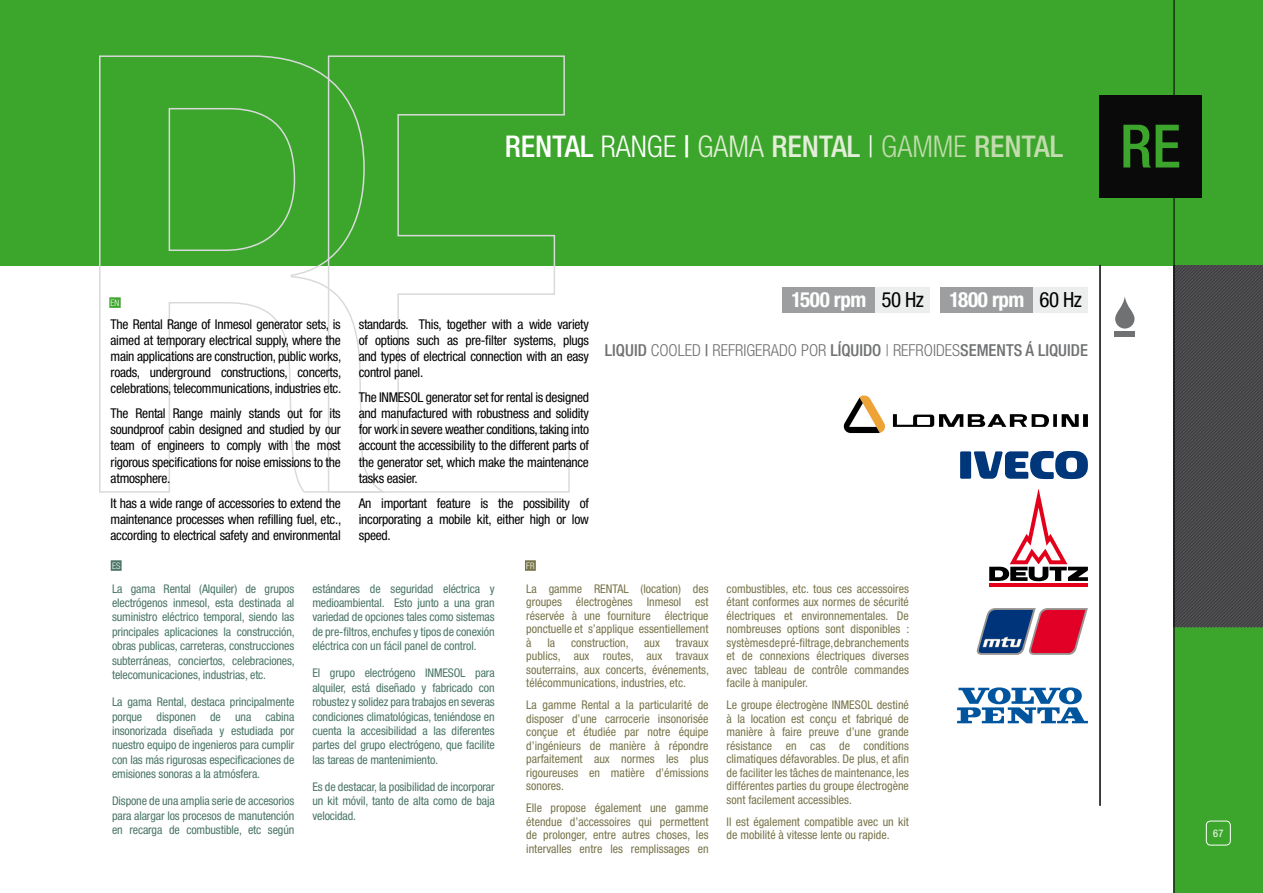
<style>
.page{position:relative;width:1263px;height:893px;background:#fff}
.page>*{position:absolute;margin:0;border:0;box-sizing:border-box;transform-origin:0 0}
.t1{font:500 condensed 30px "Helvetica Neue LT Std";color:#fff}
.t2{font:700 condensed 21px "Helvetica Neue LT Std";letter-spacing:-.025em;color:#fff}
.t3{font:300 condensed 16.5px "Helvetica Neue LT Std";color:#707172}
.t4{font:condensed 13.5px/16.2px "Helvetica Neue LT Std";letter-spacing:-.02em;color:#000;text-align:justify}
.t5{font:condensed 12px/13.5px "Helvetica Neue LT Std";color:#78744a;text-align:justify}
.t6{font:condensed 12px/14.4px "Helvetica Neue LT Std";letter-spacing:-.01em;color:#4a7567;text-align:justify}
.t7{font:condensed 10.5px "Helvetica Neue LT Std";color:#fff}
.t8{font:300 condensed 9px "Helvetica Neue LT Std";color:#fff}
.s1{font-weight:300}
.s2{font-weight:300;color:#e2eed8}
.s3{color:#e2eed8}
.s4{font-weight:300;color:#c2dcae}
.s5{color:#c2dcae}
.s6{font-size:60px;color:#3ca52b}
.s7{font-weight:400;color:#000}
.s8{font-weight:500}
</style>
<div class="page">
<div style="left:0;top:0;width:1263px;height:266px;background:#3ca52b"></div>
<svg style="left:99px;top:55px;width:228px;height:438px"></svg>
<svg style="left:327px;top:55px;width:243px;height:438px"></svg>
<div style="left:109px;top:297px;width:12px;height:11px;background:#3ca52b"></div>
<div style="left:111px;top:560px;width:11px;height:11px;background:#4a7567"></div>
<div style="left:525px;top:560px;width:11px;height:11px;background:#78744a"></div>
<div style="left:1174px;top:0;width:89px;height:893px;background:#3ca52b"></div>
<svg style="left:1175px;top:266px;width:88px;height:361px;background:#48474a"></svg>
<hr style="left:1174px;top:0;width:1px;height:893px;background:#000">
<div style="left:1099px;top:95px;width:102px;height:102px;background:#0a0a0b"></div>
<svg style="left:843px;top:395px;width:42px;height:38px"></svg>
<svg style="left:893px;top:414px;width:195px;height:13px"></svg>
<svg style="left:989px;top:489px;width:99px;height:93px"></svg>
<hr style="left:989px;top:583px;width:99px;height:4px;background:#e2001a">
<svg style="left:974px;top:451px;width:114px;height:28px"></svg>
<div style="left:960px;top:451px;width:11px;height:28px;background:#00377a"></div>
<svg style="left:957px;top:687px;width:131px;height:36px"></svg>
<svg style="left:976px;top:608px;width:112px;height:47px"></svg>
<hr style="left:1099px;top:265px;width:2px;height:541px;background:#000">
<svg style="left:1115px;top:296px;width:19px;height:33px"></svg>
<div style="left:1114px;top:331px;width:21px;height:6px;background:#707172"></div>
<div style="left:940px;top:287px;width:93px;height:26px;background:#9c9e9f"></div>
<div style="left:1033px;top:287px;width:55px;height:26px;background:#eceded"></div>
<div style="left:782px;top:287px;width:93px;height:26px;background:#9c9e9f"></div>
<div style="left:875px;top:287px;width:55px;height:26px;background:#eceded"></div>
<div style="left:1206px;top:821px;width:25px;height:24px;border:1px solid #fff;border-radius:4px"></div>
<h1 class="t1" style="left:505px;top:128px;width:678px">RENTAL <span class="s1">RANGE</span> | <span class="s2">GAMA</span> <span class="s3">RENTAL</span> <span class="s1">|</span> <span class="s4">GAMME</span> <span class="s5">RENTAL</span> <span class="s6">RE</span></h1>
<p class="t8" style="left:111px;top:297px;width:10px">EN</p>
<p class="t4" style="left:111px;top:316px;width:232px">The Rental Range of Inmesol generator sets, is aimed at temporary electrical supply, where the main applications are construction, public works, roads, underground constructions, concerts, celebrations, telecommunications, industries etc.</p>
<p class="t4" style="left:111px;top:405px;width:232px">The Rental Range mainly stands out for its soundproof cabin designed and studied by our team of engineers to comply with the most rigorous specifications for noise emissions to the atmosphere.</p>
<p class="t4" style="left:111px;top:495px;width:232px">It has a wide range of accessories to extend the maintenance processes when refilling fuel, etc., according to electrical safety and environmental</p>
<p class="t8" style="left:112px;top:560px;width:10px">ES</p>
<p class="t4" style="left:359px;top:316px;width:232px">standards. This, together with a wide variety of options such as pre-filter systems, plugs and types of electrical connection with an easy control panel.</p>
<p class="t4" style="left:359px;top:389px;width:232px">The INMESOL generator set for rental is designed and manufactured with robustness and solidity for work in severe weather conditions, taking into account the accessibility to the different parts of the generator set, which make the maintenance tasks easier.</p>
<p class="t4" style="left:359px;top:495px;width:232px">An important feature is the possibility of incorporating a mobile kit, either high or low speed.</p>
<p class="t8" style="left:526px;top:560px;width:10px">FR</p>
<h2 class="t2" style="left:792px;top:287px;width:292px">1500 rpm <span class="s7">50 Hz</span> 1800 rpm <span class="s7">60 Hz</span></h2>
<h3 class="t3" style="left:605px;top:341px;width:484px"><span class="s8">LIQUID</span> COOLED <span class="s8">|</span> REFRIGERADO POR <span class="s8">LÍQUIDO</span> | REFROIDES<span class="s8">SEMENTS Á LIQUIDE</span></h3>
<p class="t6" style="left:112px;top:581px;width:184px">La gama Rental (Alquiler) de grupos electrógenos inmesol, esta destinada al suministro eléctrico temporal, siendo las principales aplicaciones la construcción, obras publicas, carreteras, construcciones subterráneas, conciertos, celebraciones, telecomunicaciones, industrias, etc.</p>
<p class="t6" style="left:112px;top:695px;width:184px">La gama Rental, destaca principalmente porque disponen de una cabina insonorizada diseñada y estudiada por nuestro equipo de ingenieros para cumplir con las más rigurosas especificaciones de emisiones sonoras a la atmósfera.</p>
<p class="t6" style="left:112px;top:794px;width:184px">Dispone de una amplia serie de accesorios para alargar los procesos de manutención en recarga de combustible, etc según</p>
<p class="t6" style="left:312px;top:581px;width:184px">estándares de seguridad eléctrica y medioambiental. Esto junto a una gran variedad de opciones tales como sistemas de pre-filtros, enchufes y tipos de conexión eléctrica con un fácil panel de control.</p>
<p class="t6" style="left:312px;top:666px;width:184px">El grupo electrógeno INMESOL para alquiler, está diseñado y fabricado con robustez y solidez para trabajos en severas condiciones climatológicas, teniéndose en cuenta la accesibilidad a las diferentes partes del grupo electrógeno, que facilite las tareas de mantenimiento.</p>
<p class="t6" style="left:312px;top:779px;width:184px">Es de destacar, la posibilidad de incorporar un kit móvil, tanto de alta como de baja velocidad.</p>
<p class="t5" style="left:526px;top:581px;width:184px">La gamme RENTAL (location) des groupes électrogènes Inmesol est réservée à une fourniture électrique ponctuelle et s’applique essentiellement à</p>
<p class="t5" style="left:547px;top:635px;width:9px">la</p>
<p class="t5" style="left:571px;top:635px;width:59px">construction,</p>
<p class="t5" style="left:644px;top:635px;width:17px">aux</p>
<p class="t5" style="left:526px;top:635px;width:184px;text-indent:150px">travaux publics, aux routes, aux travaux souterrains, aux concerts, événements, télécommunications, industries, etc.</p>
<p class="t5" style="left:526px;top:698px;width:184px">La gamme Rental a la particularité de disposer d’une carrocerie insonorisée conçue et étudiée par notre équipe d’ingénieurs de manière à répondre parfaitement aux normes les plus rigoureuses en matière d’émissions sonores.</p>
<p class="t5" style="left:526px;top:801px;width:184px">Elle propose également une gamme étendue d’accessoires qui permettent de prolonger, entre autres choses, les intervalles entre les remplissages en</p>
<p class="t5" style="left:727px;top:581px;width:184px">combustibles, etc. tous ces accessoires étant conformes aux normes de sécurité électriques et environnementales. De nombreuses options sont disponibles : systèmes de pré-filtrage, de branchements et de connexions électriques diverses avec tableau de contrôle commandes facile à manipuler.</p>
<p class="t5" style="left:727px;top:698px;width:184px">Le groupe électrogène INMESOL destiné à la location est conçu et fabriqué de manière à faire preuve d’une grande résistance en cas de conditions climatiques défavorables. De plus, et afin de faciliter les tâches de maintenance, les différentes parties du groupe électrogène sont facilement accessibles.</p>
<p class="t5" style="left:727px;top:814px;width:184px">Il est également compatible avec un kit de mobilité à vitesse lente ou rapide.</p>
<p class="t7" style="left:1213px;top:827px;width:12px">67</p>
</div>
